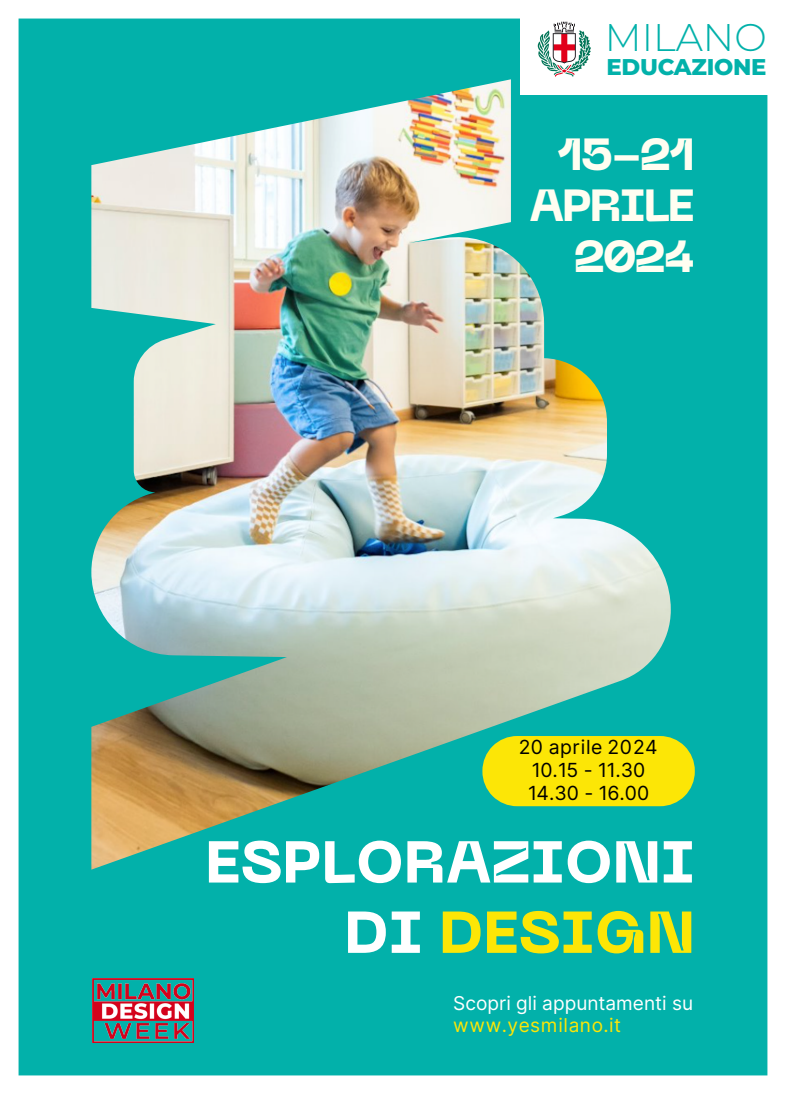
<style>
.page{position:relative;width:786px;height:1094px;background:#fff}
.page>*{position:absolute;margin:0;border:0;box-sizing:border-box;transform-origin:0 0}
.t1{font:800 58.62px/70.3px "Neue Machina";color:#fff;text-align:right}
.t2{font:800 44.75px/51.1px "Neue Machina";letter-spacing:-.045em;color:#fffef1;text-align:right}
.t3{font:300 38.5px "Montserrat";color:#02b1aa}
.t4{font:800 22.75px "Montserrat";letter-spacing:-.015em;color:#02b1aa}
.t5{font:19.44px/22.9px "Inter";letter-spacing:.015em;color:#000;text-align:center}
.t6{font:19.06px "Inter";color:#fff}
.t7{font:19.06px "Inter";letter-spacing:.035em;color:#fce606}
.s1{color:#fce606}
</style>
<div class="page">
<img style="left:18px;top:18px;width:750px;height:1058px">
<div style="left:519px;top:5px;width:264px;height:89px;background:#fff"></div>
<svg style="left:537px;top:22px;width:53px;height:55px"></svg>
<h3 class="t3" style="left:604px;top:11px;width:163px">MILANO</h3>
<p class="t4" style="left:606px;top:50px;width:161px">EDUCAZIONE</p>
<h2 class="t2" style="left:529px;top:130px;width:167px">15-21<br>APRILE<br>2024</h2>
<p class="t5" style="left:518px;top:735px;width:140px">20 aprile 2024<br>10.15 - 11.30<br>14.30 - 16.00</p>
<h1 class="t1" style="left:205px;top:828px;width:490px">ESPLORAZIONI<br>DI <span class="s1">DESIGN</span></h1>
<p class="t6" style="left:453px;top:989px;width:241px">Scopri gli appuntamenti su</p>
<p class="t7" style="left:453px;top:1011px;width:169px">www.yesmilano.it</p>
</div>
